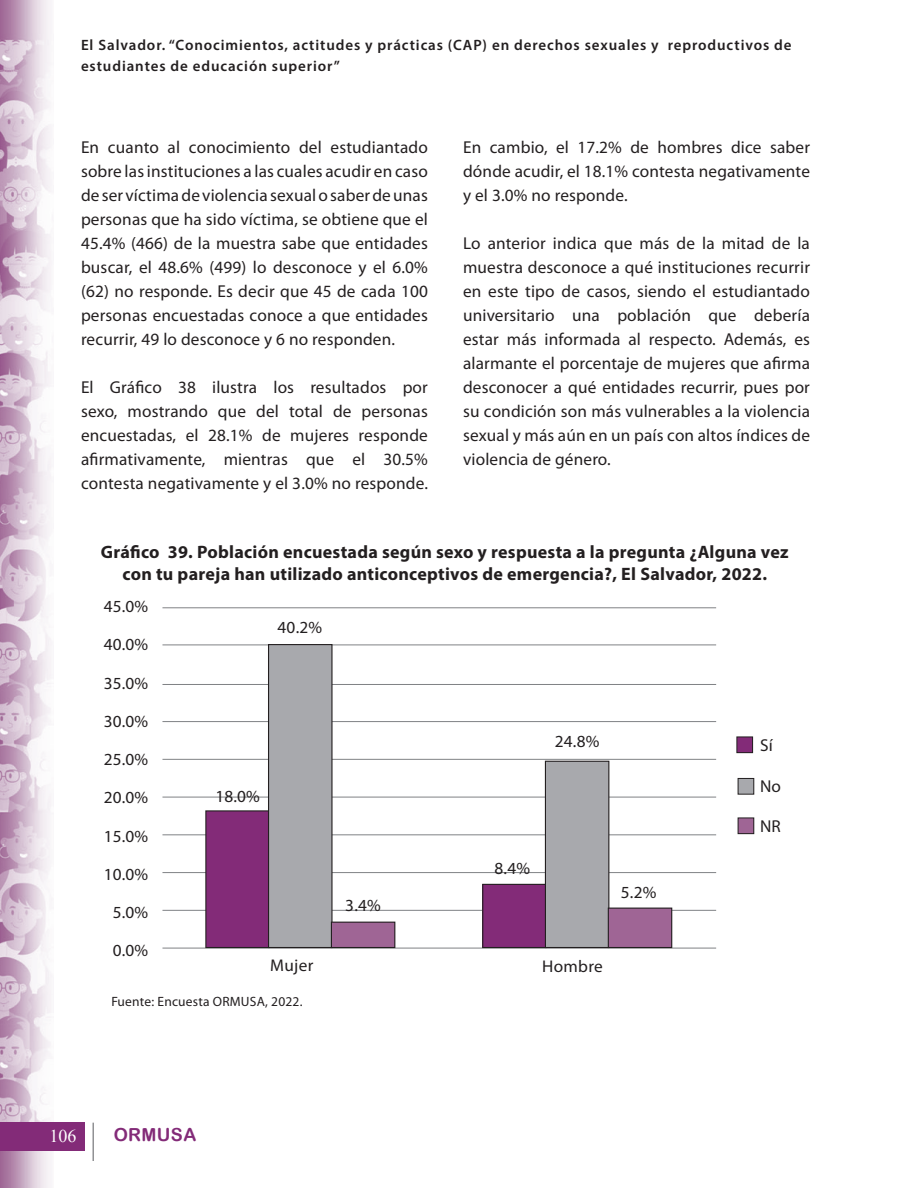
<style>
.page{position:relative;width:918px;height:1188px;background:#fff}
.page>*{position:absolute;margin:0;border:0;box-sizing:border-box;transform-origin:0 0}
.t1{font:700 18px/21.6px "Myriad Pro";letter-spacing:.015em;color:#231f20;text-align:center}
.t2{font:18px "Arial Rounded MT Bold";letter-spacing:.02em;color:#832b78}
.t3{font:18px "Times New Roman";color:#fff}
.t4{font:17.25px/24px "Myriad Pro";letter-spacing:.01em;color:#231f20;text-align:justify}
.t5{font:16.95px "Myriad Pro";letter-spacing:.01em;color:#231f20}
.t6{font:600 15px/21px "Myriad Pro";letter-spacing:.06em;color:#231f20}
.t7{font:13.5px "Myriad Pro";letter-spacing:.015em;color:#231f20}
</style>
<div class="page">
<img style="left:0;top:0;width:52px;height:1188px">
<div style="left:0;top:1122px;width:84px;height:29px;background:#832b78"></div>
<hr style="left:93px;top:1123px;width:1px;height:38px;background:#6c6d70">
<hr style="left:162px;top:721px;width:554px;height:1px;background:#808285">
<hr style="left:162px;top:759px;width:554px;height:1px;background:#808285">
<hr style="left:162px;top:797px;width:554px;height:1px;background:#808285">
<hr style="left:162px;top:834px;width:554px;height:1px;background:#808285">
<hr style="left:162px;top:872px;width:554px;height:1px;background:#808285">
<hr style="left:162px;top:910px;width:554px;height:1px;background:#808285">
<hr style="left:162px;top:948px;width:554px;height:1px;background:#808285">
<hr style="left:162px;top:684px;width:554px;height:1px;background:#808285">
<hr style="left:162px;top:644px;width:554px;height:1px;background:#808285">
<hr style="left:162px;top:607px;width:554px;height:1px;background:#808285">
<div style="left:737px;top:737px;width:16px;height:16px;background:#832b78"></div>
<div style="left:736px;top:737px;width:17px;height:16px;border:1px solid #231f20"></div>
<div style="left:738px;top:778px;width:16px;height:16px;background:#a8a9ad"></div>
<div style="left:738px;top:778px;width:16px;height:17px;border:1px solid #231f20"></div>
<div style="left:738px;top:818px;width:16px;height:16px;background:#9f6595"></div>
<div style="left:738px;top:818px;width:16px;height:16px;border:1px solid #231f20"></div>
<div style="left:206px;top:811px;width:63px;height:137px;background:#832b78"></div>
<div style="left:205px;top:810px;width:65px;height:138px;border:1px solid #231f20"></div>
<div style="left:269px;top:645px;width:63px;height:303px;background:#a8a9ad"></div>
<div style="left:268px;top:644px;width:65px;height:304px;border:1px solid #231f20"></div>
<div style="left:331px;top:922px;width:64px;height:26px;background:#9f6595"></div>
<div style="left:331px;top:922px;width:64px;height:26px;border:1px solid #231f20"></div>
<div style="left:483px;top:884px;width:63px;height:64px;background:#832b78"></div>
<div style="left:482px;top:884px;width:65px;height:64px;border:1px solid #231f20"></div>
<div style="left:545px;top:761px;width:64px;height:187px;background:#a8a9ad"></div>
<div style="left:545px;top:761px;width:64px;height:187px;border:1px solid #231f20"></div>
<div style="left:608px;top:908px;width:64px;height:40px;background:#9f6595"></div>
<div style="left:608px;top:908px;width:64px;height:40px;border:1px solid #231f20"></div>
<p class="t6" style="left:81px;top:34px;width:712px">El Salvador. “Conocimientos, actitudes y prácticas (CAP) en derechos sexuales y reproductivos de estudiantes de educación superior”</p>
<p class="t4" style="left:81px;top:135px;width:348px">En cuanto al conocimiento del estudiantado sobre las instituciones a las cuales acudir en caso de ser víctima de violencia sexual o saber de unas personas que ha sido víctima, se obtiene que el 45.4% (466) de la muestra sabe que entidades buscar, el 48.6% (499) lo desconoce y el 6.0% (62) no responde. Es decir que 45 de cada 100 personas encuestadas conoce a que entidades recurrir, 49 lo desconoce y 6 no responden.</p>
<p class="t4" style="left:81px;top:375px;width:348px">El Gráfico 38 ilustra los resultados por sexo, mostrando que del total de personas encuestadas, el 28.1% de mujeres responde afirmativamente, mientras que el 30.5% contesta negativamente y el 3.0% no responde.</p>
<p class="t4" style="left:463px;top:135px;width:348px">En cambio, el 17.2% de hombres dice saber dónde acudir, el 18.1% contesta negativamente y el 3.0% no responde.</p>
<p class="t4" style="left:463px;top:231px;width:349px">Lo anterior indica que más de la mitad de la muestra desconoce a qué instituciones recurrir en este tipo de casos, siendo el estudiantado universitario una población que debería estar más informada al respecto. Además, es alarmante el porcentaje de mujeres que afirma desconocer a qué entidades recurrir, pues por su condición son más vulnerables a la violencia sexual y más aún en un país con altos índices de violencia de género.</p>
<p class="t1" style="left:101px;top:541px;width:689px">Gráfico 39. Población encuestada según sexo y respuesta a la pregunta ¿Alguna vez con tu pareja han utilizado anticonceptivos de emergencia?, El Salvador, 2022.</p>
<p class="t5" style="left:104px;top:596px;width:46px">45.0%</p>
<p class="t5" style="left:104px;top:634px;width:46px">40.0%</p>
<p class="t5" style="left:104px;top:673px;width:46px">35.0%</p>
<p class="t5" style="left:104px;top:711px;width:46px">30.0%</p>
<p class="t5" style="left:104px;top:749px;width:46px">25.0%</p>
<p class="t5" style="left:104px;top:787px;width:46px">20.0%</p>
<p class="t5" style="left:104px;top:825px;width:46px">15.0%</p>
<p class="t5" style="left:104px;top:864px;width:46px">10.0%</p>
<p class="t5" style="left:113px;top:902px;width:37px">5.0%</p>
<p class="t5" style="left:113px;top:940px;width:37px">0.0%</p>
<p class="t5" style="left:278px;top:617px;width:46px">40.2%</p>
<p class="t5" style="left:216px;top:786px;width:46px">18.0%</p>
<p class="t5" style="left:555px;top:731px;width:46px">24.8%</p>
<p class="t5" style="left:345px;top:894px;width:37px">3.4%</p>
<p class="t5" style="left:495px;top:858px;width:37px">8.4%</p>
<p class="t5" style="left:270px;top:955px;width:45px">Mujer</p>
<p class="t5" style="left:542px;top:956px;width:62px">Hombre</p>
<p class="t7" style="left:111px;top:993px;width:193px">Fuente: Encuesta ORMUSA, 2022.</p>
<p class="t5" style="left:621px;top:882px;width:37px">5.2%</p>
<p class="t3" style="left:50px;top:1124px;width:28px">106</p>
<p class="t2" style="left:114px;top:1124px;width:84px">ORMUSA</p>
<p class="t4" style="left:760px;top:733px;width:14px">Sí</p>
<p class="t4" style="left:760px;top:774px;width:22px">No</p>
<p class="t4" style="left:760px;top:814px;width:22px">NR</p>
</div>
